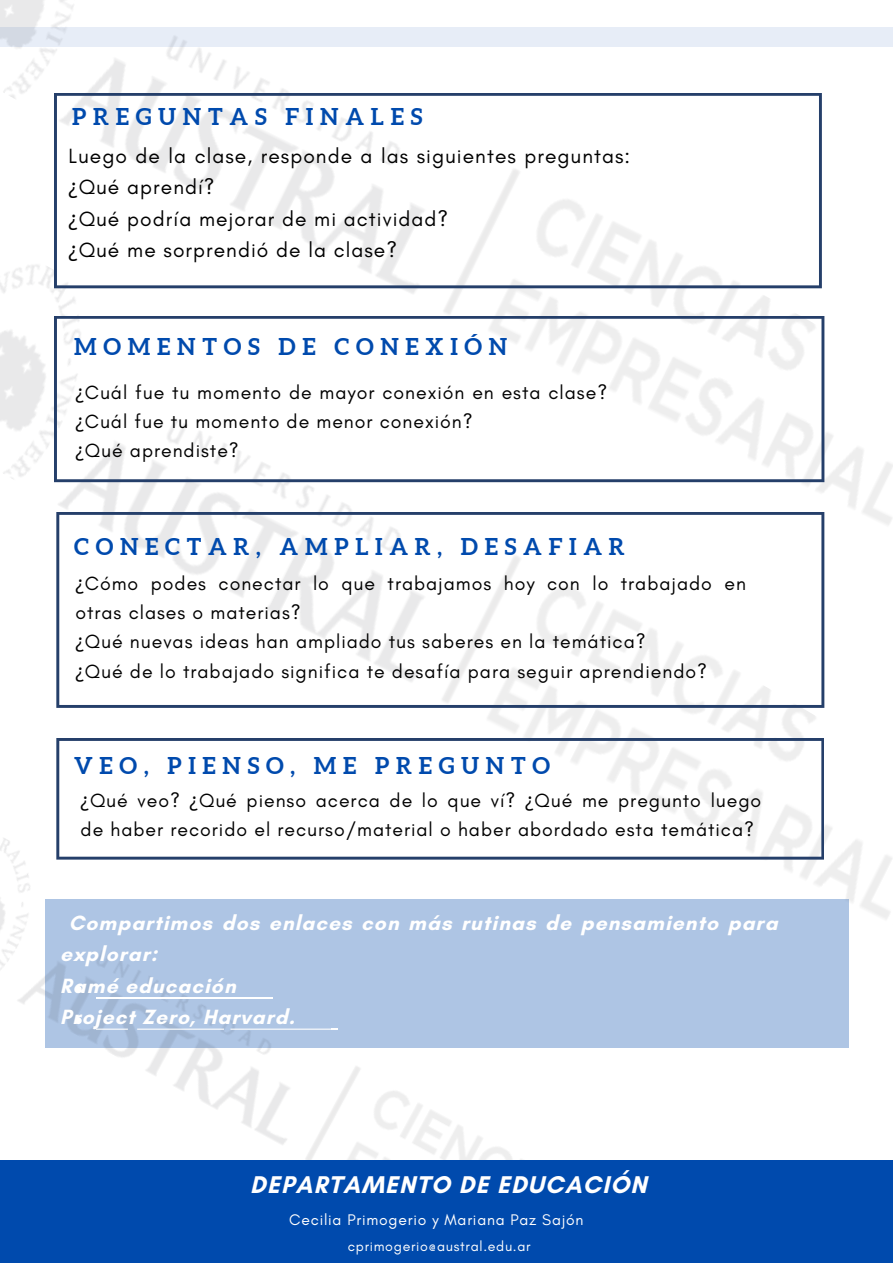
<style>
.page{position:relative;width:893px;height:1264px;background:#fff}
.page>*{position:absolute;margin:0;border:0;box-sizing:border-box;transform-origin:0 0}
.t1{font:700 24.6px "Glacial Indifference";letter-spacing:.05em;color:#fff}
.t2{font:700 23.1px "Aleo";letter-spacing:.29em;color:#004aad}
.t3{font:21px/31.5px "Glacial Indifference";letter-spacing:.05em;color:#000}
.t4{font:700 21px/31.5px "Glacial Indifference";letter-spacing:.05em;color:#fff}
.t5{font:19.5px/29.2px "Glacial Indifference";letter-spacing:.05em;color:#000}
.t6{font:15.6px "Glacial Indifference";letter-spacing:.05em;color:#fff}
.t7{font:14.1px "Glacial Indifference";letter-spacing:.05em;color:#fff}
.s1{font-family:"Noto Sans"}
</style>
<div class="page">
<div style="left:45px;top:899px;width:803px;height:148px;background:#aec5e4"></div>
<img style="left:18px;top:994px;width:724px;height:166px">
<img style="left:0;top:599px;width:892px;height:395px">
<img style="left:0;top:0;width:892px;height:599px">
<svg style="left:75px;top:985px;width:7px;height:7px"></svg>
<hr style="left:96px;top:997px;width:176px;height:1px;background:#fff">
<div style="left:0;top:1160px;width:892px;height:102px;background:#004aad"></div>
<svg style="left:54px;top:316px;width:770px;height:166px"></svg>
<svg style="left:54px;top:93px;width:767px;height:195px"></svg>
<svg style="left:56px;top:512px;width:768px;height:196px"></svg>
<svg style="left:56px;top:738px;width:768px;height:121px"></svg>
<svg style="left:75px;top:1017px;width:7px;height:7px"></svg>
<svg style="left:96px;top:1028px;width:242px;height:1px"></svg>
<p class="t2" style="left:72px;top:104px;width:351px">PREGUNTAS FINALES</p>
<p class="t3" style="left:69px;top:140px;width:563px">Luego de la clase, responde a las siguientes preguntas: <span class="s1">¿</span>Qué aprendí?</p>
<p class="t3" style="left:69px;top:202px;width:381px"><span class="s1">¿</span>Qué podría mejorar de mi actividad?</p>
<p class="t3" style="left:69px;top:234px;width:330px"><span class="s1">¿</span>Qué me sorprendió de la clase?</p>
<p class="t2" style="left:74px;top:333px;width:434px">MOMENTOS DE CONEXIÓN</p>
<p class="t5" style="left:75px;top:377px;width:533px"><span class="s1">¿</span>Cuál fue tu momento de mayor conexión en esta clase? <span class="s1">¿</span>Cuál fue tu momento de menor conexión?</p>
<p class="t5" style="left:75px;top:435px;width:165px"><span class="s1">¿</span>Qué aprendiste?</p>
<p class="t2" style="left:74px;top:533px;width:552px">CONECTAR, AMPLIAR, DESAFIAR</p>
<p class="t5" style="left:75px;top:568px;width:672px"><span class="s1">¿</span>Cómo podes conectar lo que trabajamos hoy con lo trabajado en otras clases o materias?</p>
<p class="t5" style="left:75px;top:627px;width:571px"><span class="s1">¿</span>Qué nuevas ideas han ampliado tus saberes en la temática?</p>
<p class="t5" style="left:75px;top:656px;width:633px"><span class="s1">¿</span>Qué de lo trabajado significa te desafía para seguir aprendiendo?</p>
<p class="t2" style="left:74px;top:752px;width:477px">VEO, PIENSO, ME PREGUNTO</p>
<p class="t5" style="left:81px;top:785px;width:682px"><span class="s1">¿</span>Qué veo? <span class="s1">¿</span>Qué pienso acerca de lo que ví? <span class="s1">¿</span>Qué me pregunto luego de haber recorido el recurso/material o haber abordado esta temática?</p>
<p class="t4" style="left:60px;top:906px;width:718px;text-indent:9px">Compartimos dos enlaces con más rutinas de pensamiento para explorar:</p>
<p class="t4" style="left:60px;top:969px;width:177px">Ramé educación</p>
<p class="t4" style="left:60px;top:1000px;width:236px">Project Zero, Harvard.</p>
<p class="t1" style="left:250px;top:1169px;width:398px">DEPARTAMENTO DE EDUCACIÓN</p>
<p class="t6" style="left:289px;top:1209px;width:296px">Cecilia Primogerio y Mariana Paz Sajón</p>
<p class="t7" style="left:348px;top:1237px;width:184px">cprimogerio@austral.edu.ar</p>
</div>
